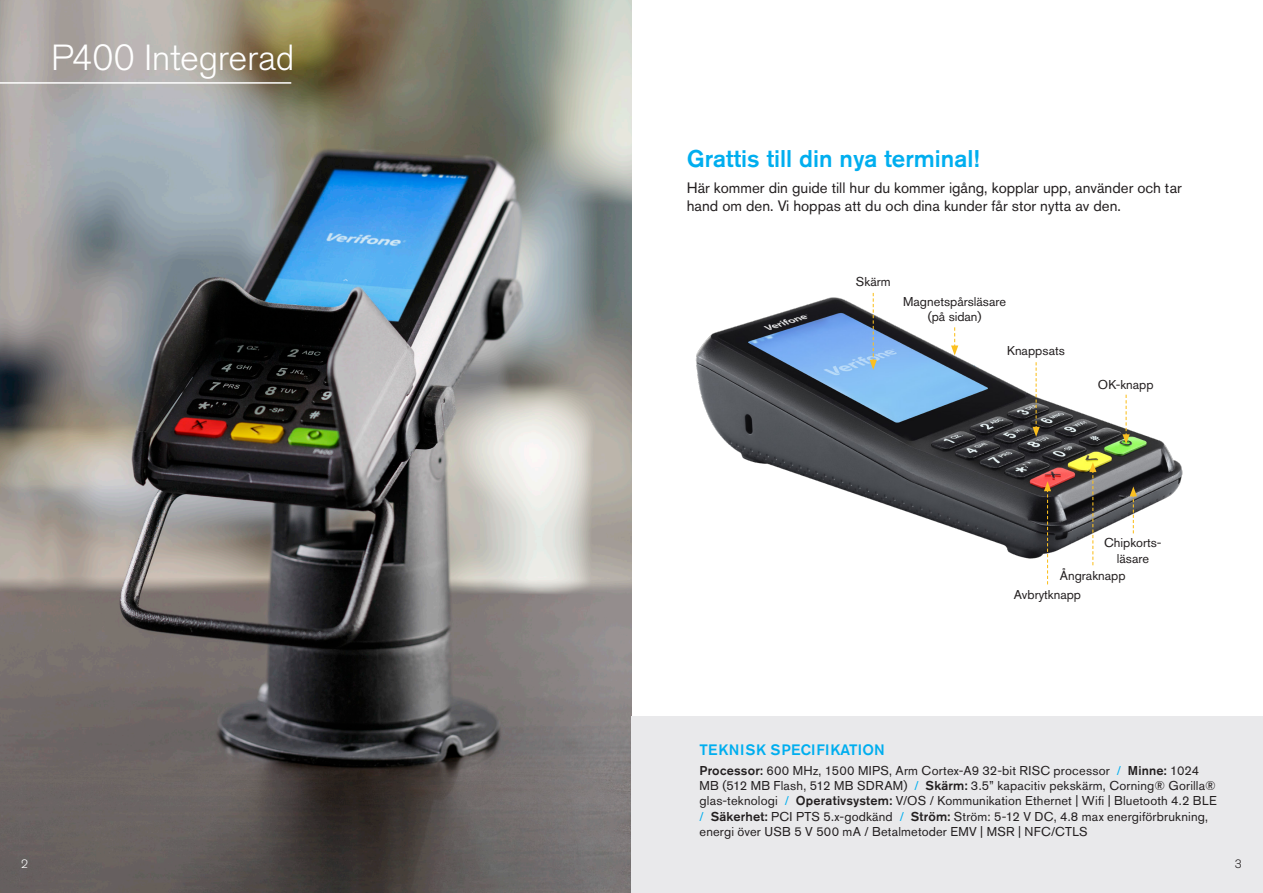
<style>
.page{position:relative;width:1263px;height:893px;background:#fff}
.page>*{position:absolute;margin:0;border:0;box-sizing:border-box;transform-origin:0 0}
.t1{font:300 36px "Akzidenz Grotesk Pro";letter-spacing:-.01em;color:#fff}
.t2{font:500 24px "Akzidenz Grotesk Pro";color:#00aeef}
.t3{font:15px/18px "Akzidenz Grotesk Pro";color:#231f20}
.t4{font:500 15px "Akzidenz Grotesk Pro";letter-spacing:.03em;color:#00aeef}
.Spec{font:12.75px/15.3px "Akzidenz Grotesk Pro";letter-spacing:.015em;color:#231f20;text-align:center}
.t5{font:300 12px "Akzidenz Grotesk Pro";color:#fff}
.t6{font:300 12px "Akzidenz Grotesk Pro";color:#231f20}
.s1{font-weight:500}
.s2{color:#00aeef}
</style>
<div class="page">
<img style="left:0;top:0;width:631px;height:893px">
<img style="left:695px;top:292px;width:488px;height:274px">
<div style="left:631px;top:716px;width:632px;height:177px;background:#e9e9eb"></div>
<hr style="left:0;top:82px;width:291px;height:2px;background:#fff">
<svg style="left:1044px;top:481px;width:7px;height:103px"></svg>
<svg style="left:1089px;top:462px;width:7px;height:103px"></svg>
<svg style="left:1130px;top:486px;width:7px;height:47px"></svg>
<svg style="left:870px;top:293px;width:7px;height:77px"></svg>
<svg style="left:951px;top:327px;width:7px;height:28px"></svg>
<svg style="left:1032px;top:362px;width:8px;height:75px"></svg>
<svg style="left:1122px;top:395px;width:8px;height:49px"></svg>
<p class="t1" style="left:51px;top:34px;width:245px">P400 Integrerad</p>
<p class="t2" style="left:687px;top:143px;width:294px">Grattis till din nya terminal!</p>
<p class="t3" style="left:687px;top:179px;width:497px">Här kommer din guide till hur du kommer igång, kopplar upp, använder och tar hand om den. Vi hoppas att du och dina kunder får stor nytta av den.</p>
<p class="Spec" style="left:856px;top:274px;width:36px">Skärm</p>
<p class="Spec" style="left:903px;top:294px;width:105px">Magnetspårsläsare (på sidan)</p>
<p class="Spec" style="left:1007px;top:342px;width:59px">Knappsats</p>
<p class="Spec" style="left:1098px;top:377px;width:57px">OK-knapp</p>
<p class="Spec" style="left:1104px;top:535px;width:59px">Chipkorts&shy;läsare</p>
<p class="Spec" style="left:1060px;top:568px;width:67px">Ångraknapp</p>
<p class="Spec" style="left:1014px;top:586px;width:69px">Avbrytknapp</p>
<p class="t4" style="left:700px;top:740px;width:187px">TEKNISK SPECIFIKATION</p>
<p class="Spec" style="left:699px;top:763px;width:519px;text-align:left"><span class="s1">Processor:</span> 600 MHz, 1500 MIPS, Arm Cortex-A9 32-bit RISC processor <span class="s2">/</span> <span class="s1">Minne:</span> 1024<br>MB (512 MB Flash, 512 MB SDRAM) <span class="s2">/</span> <span class="s1">Skärm:</span> 3.5” kapacitiv pekskärm, Corning® Gorilla® glas-teknologi <span class="s2">/</span> <span class="s1">Operativsystem:</span> V/OS / Kommunikation Ethernet | Wifi | Bluetooth 4.2 BLE <span class="s2">/</span> <span class="s1">Säkerhet:</span> PCI PTS 5.x-godkänd <span class="s2">/</span> <span class="s1">Ström:</span> Ström: 5-12 V DC, 4.8 max energiförbrukning, energi över USB 5 V 500 mA / Betalmetoder EMV | MSR | NFC/CTLS</p>
<p class="t5" style="left:21px;top:856px;width:8px">2</p>
<p class="t6" style="left:1235px;top:856px;width:8px">3</p>
</div>
